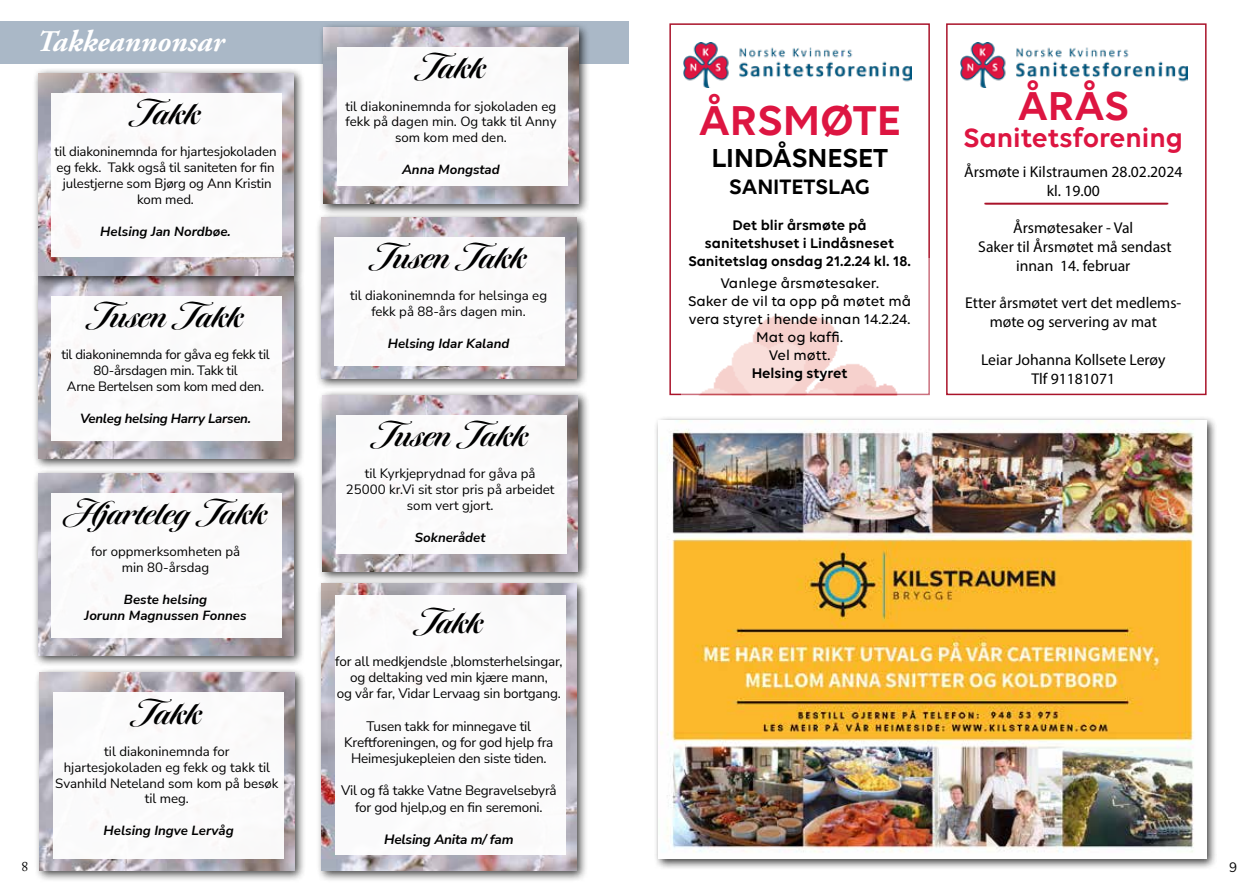
<style>
.page{position:relative;width:1259px;height:893px;background:#fff}
.page>*{position:absolute;margin:0;border:0;box-sizing:border-box;transform-origin:0 0}
.t1{font:600 45px "Volte";color:#dd1541}
.t2{font:600 43.5px "Volte";color:#dd1541}
.t3{font:700 36.75px "Tangier";color:#000}
.t4{font:italic 700 30px "Adobe Garamond Pro";color:#fff}
.t5{font:600 28.5px "Volte";color:#dd1541}
.t6{font:600 28.05px "Volte";color:#000}
.t7{font:600 22.5px "Volte";color:#000}
.t8{font:15.6px/18.8px "Myriad Pro";color:#000;text-align:center}
.t9{font:500 15px/18px "Volte";color:#000;text-align:center}
.t10{font:600 15px/18px "Volte";color:#000;text-align:center}
.t11{font:13.5px/16.2px "Nunito Sans";letter-spacing:-.015em;color:#000;text-align:center}
.t12{font:italic 700 13.5px "Nunito Sans";letter-spacing:-.015em;color:#000}
.t13{font:13.5px "Adobe Caslon Pro";color:#000}
.t14{font:13.2px/15.9px "Nunito Sans";color:#000;text-align:center}
.t15{font:italic 700 13.2px/15.9px "Nunito Sans";color:#000;text-align:center}
.t16{font:13.2px/15.9px "Nunito Sans";letter-spacing:-.02em;color:#000;text-align:center}
.t17{font:italic 700 13.2px "Nunito Sans";letter-spacing:-.02em;color:#000}
</style>
<div class="page">
<div style="left:0;top:21px;width:629px;height:43px;background:#aab8c7"></div>
<div style="left:316px;top:578px;width:272px;height:304px;background:#000;opacity:.75"></div>
<img style="left:321px;top:584px;width:255px;height:286px">
<div style="left:335px;top:595px;width:230px;height:260px;background:#fff"></div>
<div style="left:32px;top:271px;width:273px;height:200px;background:#000;opacity:.75"></div>
<img style="left:38px;top:287px;width:255px;height:171px">
<div style="left:52px;top:296px;width:230px;height:145px;background:#fff"></div>
<div style="left:32px;top:68px;width:273px;height:219px;background:#000;opacity:.75"></div>
<div style="left:52px;top:93px;width:230px;height:163px;background:#fff"></div>
<div style="left:32px;top:468px;width:273px;height:200px;background:#000;opacity:.75"></div>
<img style="left:38px;top:473px;width:255px;height:183px">
<div style="left:52px;top:493px;width:230px;height:145px;background:#fff"></div>
<div style="left:317px;top:389px;width:273px;height:194px;background:#000;opacity:.75"></div>
<img style="left:323px;top:395px;width:255px;height:176px">
<div style="left:336px;top:415px;width:231px;height:139px;background:#fff"></div>
<div style="left:34px;top:667px;width:272px;height:215px;background:#000;opacity:.75"></div>
<img style="left:39px;top:673px;width:255px;height:197px">
<div style="left:53px;top:692px;width:230px;height:167px;background:#fff"></div>
<div style="left:669px;top:23px;width:261px;height:372px;border:2px solid #a9132a"></div>
<img style="left:681px;top:258px;width:249px;height:137px">
<img style="left:683px;top:42px;width:228px;height:45px">
<div style="left:946px;top:23px;width:260px;height:372px;border:2px solid #a9132a"></div>
<img style="left:960px;top:42px;width:227px;height:45px">
<hr style="left:985px;top:203px;width:182px;height:1px;background:#a9132a">
<div style="left:318px;top:22px;width:272px;height:194px;background:#000;opacity:.75"></div>
<img style="left:323px;top:28px;width:255px;height:176px">
<div style="left:337px;top:47px;width:230px;height:139px;background:#fff"></div>
<div style="left:315px;top:212px;width:273px;height:178px;background:#000;opacity:.75"></div>
<img style="left:321px;top:217px;width:255px;height:161px">
<div style="left:335px;top:237px;width:230px;height:129px;background:#fff"></div>
<div style="left:654px;top:416px;width:563px;height:454px;background:#000;opacity:.75"></div>
<img style="left:659px;top:421px;width:547px;height:438px">
<h3 class="t4" style="left:37px;top:25px;width:189px">Takkeannonsar</h3>
<h3 class="t3" style="left:131px;top:92px;width:71px">Takk</h3>
<p class="t14" style="left:55px;top:143px;width:223px">til diakoninemnda for hjartesjokoladen eg fekk. Takk også til saniteten for fin julestjerne som Bjørg og Ann Kristin kom med.</p>
<p class="t15" style="left:100px;top:223px;width:132px">Helsing Jan Nordbøe.</p>
<h3 class="t3" style="left:88px;top:295px;width:157px">Tusen Takk</h3>
<p class="t16" style="left:61px;top:346px;width:210px">til diakoninemnda for gåva eg fekk til<br>80-årsdagen min. Takk til<br>Arne Bertelsen som kom med den.</p>
<p class="t17" style="left:80px;top:409px;width:172px">Venleg helsing Harry Larsen.</p>
<h3 class="t3" style="left:64px;top:492px;width:204px">Hjarteleg Takk</h3>
<p class="t14" style="left:91px;top:543px;width:151px">for oppmerksomheten på min 80-årsdag</p>
<p class="t15" style="left:85px;top:591px;width:163px">Beste helsing<br>Jorunn Magnussen Fonnes</p>
<h3 class="t3" style="left:132px;top:691px;width:71px">Takk</h3>
<p class="t14" style="left:55px;top:743px;width:225px">til diakoninemnda for hjartesjokoladen eg fekk og takk til<br>Svanhild Neteland som kom på besøk til meg.</p>
<p class="t15" style="left:104px;top:822px;width:132px">Helsing Ingve Lervåg</p>
<h3 class="t3" style="left:416px;top:46px;width:71px">Takk</h3>
<p class="t14" style="left:345px;top:98px;width:212px">til diakoninemnda for sjokoladen eg fekk på dagen min. Og takk til Anny som kom med den.</p>
<p class="t15" style="left:402px;top:161px;width:99px">Anna Mongstad</p>
<h3 class="t3" style="left:371px;top:236px;width:157px">Tusen Takk</h3>
<p class="t14" style="left:350px;top:287px;width:198px">til diakoninemnda for helsinga eg fekk på 88-års dagen min.</p>
<p class="t15" style="left:388px;top:335px;width:123px">Helsing Idar Kaland</p>
<h3 class="t3" style="left:372px;top:414px;width:157px">Tusen Takk</h3>
<p class="t14" style="left:346px;top:465px;width:210px">til Kyrkjeprydnad for gåva på<br>25000 kr.Vi sit stor pris på arbeidet som vert gjort.</p>
<p class="t15" style="left:415px;top:529px;width:72px">Soknerådet</p>
<h3 class="t3" style="left:415px;top:601px;width:69px">Takk</h3>
<p class="t11" style="left:335px;top:653px;width:229px">for all medkjendsle ,blomsterhelsingar, og deltaking ved min kjære mann,<br>og vår far, Vidar Lervaag sin bortgang.</p>
<p class="t11" style="left:344px;top:717px;width:211px">Tusen takk for minnegave til<br>Kreftforeningen, og for god hjelp fra<br>Heimesjukepleien den siste tiden.</p>
<p class="t11" style="left:341px;top:782px;width:217px">Vil og få takke Vatne Begravelsebyrå for god hjelp,og en fin seremoni.</p>
<p class="t12" style="left:384px;top:830px;width:131px">Helsing Anita m/ fam</p>
<h1 class="t1" style="left:699px;top:94px;width:203px">ÅRSMØTE</h1>
<h3 class="t6" style="left:711px;top:141px;width:178px">LINDÅSNESET</h3>
<h3 class="t7" style="left:729px;top:173px;width:142px">SANITETSLAG</h3>
<p class="t10" style="left:688px;top:215px;width:224px">Det blir årsmøte på sanitetshuset i Lindåsneset<br>Sanitetslag onsdag 21.2.24 kl. 18.</p>
<p class="t9" style="left:688px;top:274px;width:225px">Vanlege årsmøtesaker.<br>Saker de vil ta opp på møtet må vera styret i hende innan 14.2.24.<br>Mat og kaffi.<br>Vel møtt.</p>
<p class="t10" style="left:751px;top:364px;width:97px">Helsing styret</p>
<h2 class="t2" style="left:1017px;top:81px;width:113px">ÅRÅS</h2>
<h3 class="t5" style="left:963px;top:121px;width:221px">Sanitetsforening</h3>
<p class="t8" style="left:964px;top:162px;width:220px">Årsmøte i Kilstraumen 28.02.2024 kl. 19.00</p>
<p class="t8" style="left:978px;top:218px;width:195px">Årsmøtesaker - Val<br>Saker til Årsmøtet må sendast innan 14. februar</p>
<p class="t8" style="left:965px;top:293px;width:218px">Etter årsmøtet vert det medlems&shy;møte og servering av mat</p>
<p class="t8" style="left:981px;top:350px;width:186px">Leiar Johanna Kollsete Lerøy<br>Tlf 91181071</p>
<p class="t13" style="left:21px;top:859px;width:8px">8</p>
<p class="t11" style="left:1229px;top:859px;width:10px">9</p>
</div>
